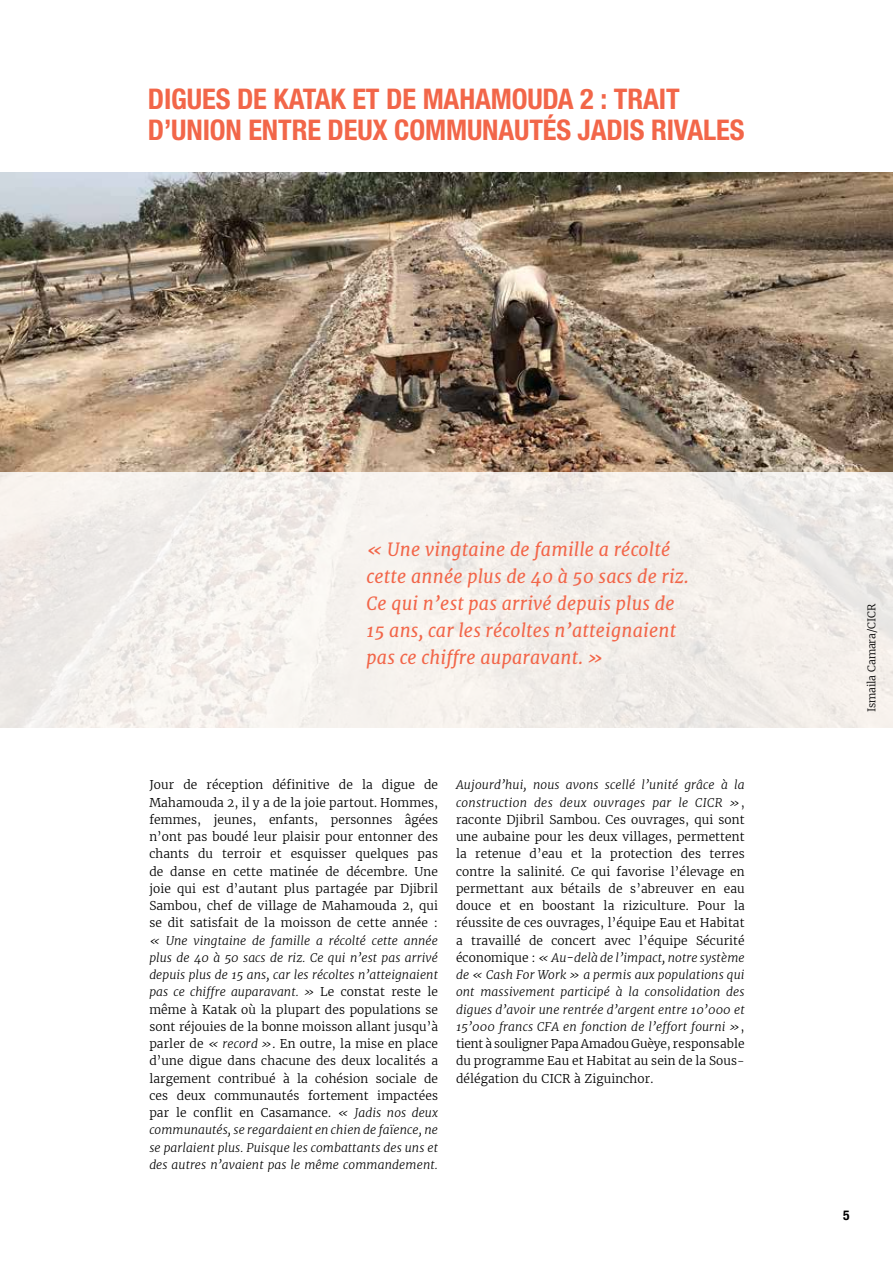
<style>
.page{position:relative;width:893px;height:1263px;background:#fff}
.page>*{position:absolute;margin:0;border:0;box-sizing:border-box;transform-origin:0 0}
.t1{font:700 condensed 28.5px/31.5px "Helvetica Neue";letter-spacing:-.005em;color:#f26649}
.t2{font:italic 18px/27px "Merriweather";letter-spacing:.01em;color:#f26649}
.t3{font:700 condensed 13.5px "Helvetica Neue";color:#000}
.t4{font:300 12px/17.2px "Merriweather";letter-spacing:.01em;color:#000;text-align:justify}
.t5{font:italic 300 12px/17.2px "Merriweather";letter-spacing:.005em;color:#000;text-align:justify}
.t6{font:300 10.5px "Merriweather";letter-spacing:-.01em;color:#000}
.s1{font-style:normal}
.s2{font-style:italic}
</style>
<div class="page">
<img style="left:0;top:172px;width:893px;height:301px">
<div style="left:0;top:473px;width:893px;height:255px;background:#f4efeb"></div>
<h1 class="t1" style="left:148px;top:82px;width:598px">DIGUES DE KATAK ET DE MAHAMOUDA 2 : TRAIT<br>D’UNION ENTRE DEUX COMMUNAUTÉS JADIS RIVALES</h1>
<h2 class="t2" style="left:367px;top:536px;width:324px">« Une vingtaine de famille a récolté cette année plus de 40 à 50 sacs de riz.<br>Ce qui n’est pas arrivé depuis plus de 15 ans, car les récoltes n’atteignaient pas ce chiffre auparavant. »</h2>
<p class="t4" style="left:149px;top:777px;width:290px">Jour de réception définitive de la digue de Mahamouda 2, il y a de la joie partout. Hommes, femmes, jeunes, enfants, personnes âgées n’ont pas boudé leur plaisir pour entonner des chants du terroir et esquisser quelques pas de danse en cette matinée de décembre. Une joie qui est d’autant plus partagée par Djibril Sambou, chef de village de Mahamouda 2, qui se dit satisfait de la moisson de cette année :</p>
<p class="t5" style="left:149px;top:931px;width:290px">« Une vingtaine de famille a récolté cette année plus de 40 à 50 sacs de riz. Ce qui n’est pas arrivé depuis plus de 15 ans, car les récoltes n’atteignaient pas ce chiffre auparavant. » <span class="s1">Le constat reste le même à Katak où la plupart des populations se sont réjouies de la bonne moisson allant jusqu’à parler de</span> « record »<span class="s1">. En outre, la mise en place d’une digue dans chacune des deux localités a largement contribué à la cohésion sociale de ces deux communautés fortement impactées par le conflit en Casamance.</span> « Jadis nos deux communautés, se regardaient en chien de faïence, ne se parlaient plus. Puisque les combattants des uns et des autres n’avaient pas le même commandement.</p>
<p class="t4" style="left:456px;top:776px;width:290px"><span class="s2">Aujourd’hui, nous avons scellé l’unité grâce à la construction des deux ouvrages par le CICR »</span>, raconte Djibril Sambou. Ces ouvrages, qui sont une aubaine pour les deux villages, permettent la retenue d’eau et la protection des terres contre la salinité. Ce qui favorise l’élevage en permettant aux bétails de s’abreuver en eau douce et en boostant la riziculture. Pour la réussite de ces ouvrages, l’équipe Eau et Habitat a travaillé de concert avec l’équipe Sécurité économique : <span class="s2">« Au-delà de l’impact, notre système de « Cash For Work » a permis aux populations qui ont massivement participé à la consolidation des digues d’avoir une rentrée d’argent entre 10’000 et 15’000 francs CFA en fonction de l’effort fourni »</span>, tient à souligner Papa Amadou Guèye, responsable du programme Eau et Habitat au sein de la Sous&shy;délégation du CICR à Ziguinchor.</p>
<p class="t6" style="left:865px;top:712px;width:110px;rotate:-90deg">Ismaila Camara/CICR</p>
<p class="t3" style="left:843px;top:1207px;width:8px">5</p>
</div>
